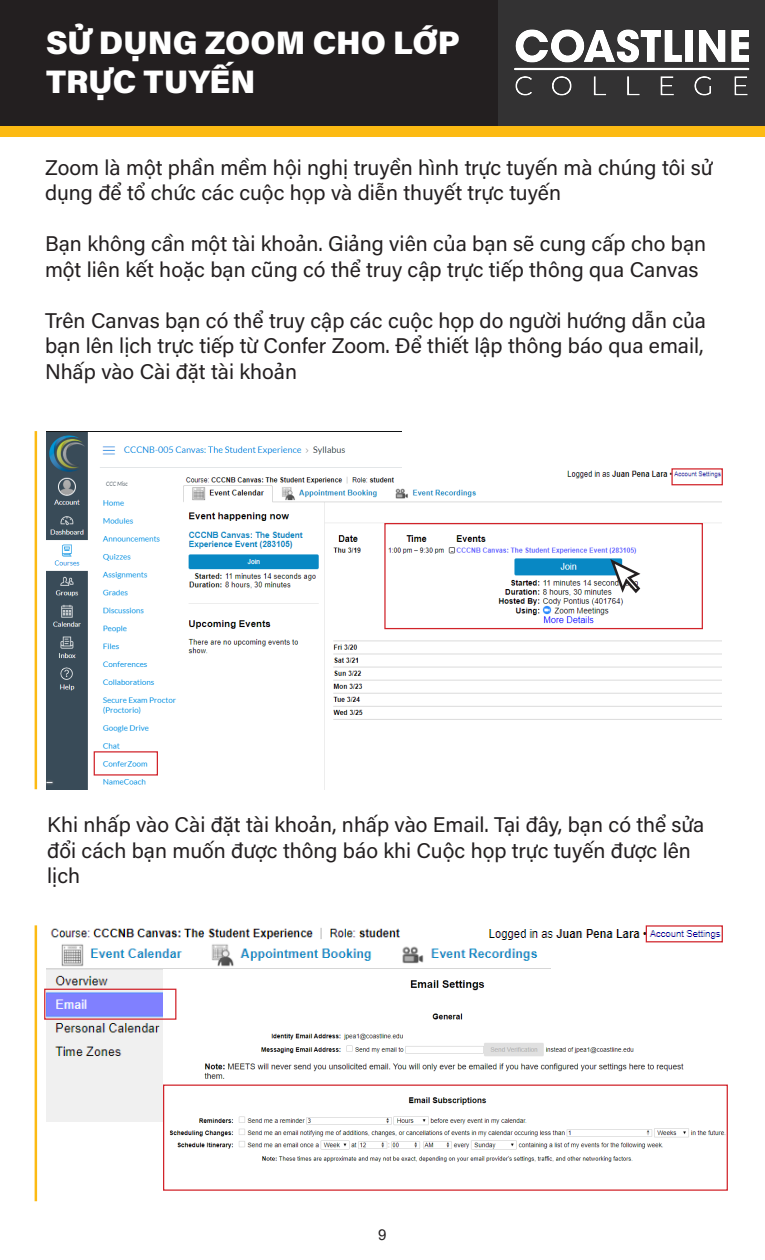
<style>
.page{position:relative;width:765px;height:1260px;background:#fff}
.page>*{position:absolute;margin:0;border:0;box-sizing:border-box;transform-origin:0 0}
.t1{font:900 32.5px/39px "Acumin Pro";color:#fff}
.t2{font:21.25px/25.5px "Acumin Pro";color:#231f20}
.t3{font:15px "Arial";color:#231f20}
</style>
<div class="page">
<div style="left:1px;top:0;width:764px;height:128px;background:#231f20"></div>
<div style="left:499px;top:0;width:266px;height:128px;background:#333233"></div>
<div style="left:1px;top:127px;width:764px;height:10px;background:#fcba13"></div>
<hr style="left:35px;top:431px;width:2px;height:358px;background:#fcba13">
<hr style="left:35px;top:925px;width:2px;height:276px;background:#fcba13">
<img style="left:498px;top:20px;width:252px;height:85px">
<img style="left:47px;top:432px;width:354px;height:357px">
<img style="left:184px;top:476px;width:538px;height:313px">
<div style="left:384px;top:523px;width:319px;height:106px;border:1px solid #d1232a"></div>
<div style="left:94px;top:751px;width:64px;height:25px;border:1px solid #d1232a"></div>
<svg style="left:608px;top:556px;width:35px;height:40px"></svg>
<img style="left:539px;top:470px;width:182px;height:9px">
<div style="left:671px;top:468px;width:52px;height:17px;border:1px solid #d1232a"></div>
<img style="left:47px;top:928px;width:503px;height:193px">
<img style="left:446px;top:925px;width:275px;height:17px">
<img style="left:163px;top:969px;width:565px;height:194px">
<div style="left:646px;top:925px;width:77px;height:17px;border:1px solid #d1232a"></div>
<div style="left:44px;top:989px;width:132px;height:31px;border:1px solid #d1232a"></div>
<div style="left:163px;top:1085px;width:565px;height:106px;border:1px solid #d1232a"></div>
<h1 class="t1" style="left:46px;top:21px;width:416px">SỬ DỤNG ZOOM CHO LỚP<br>TRỰC TUYẾN</h1>
<p class="t2" style="left:45px;top:154px;width:669px">Zoom là một phần mềm hội nghị truyền hình trực tuyến mà chúng tôi sử dụng để tổ chức các cuộc họp và diễn thuyết trực tuyến</p>
<p class="t2" style="left:45px;top:230px;width:663px">Bạn không cần một tài khoản. Giảng viên của bạn sẽ cung cấp cho bạn một liên kết hoặc bạn cũng có thể truy cập trực tiếp thông qua Canvas</p>
<p class="t2" style="left:45px;top:307px;width:663px;text-align:justify">Trên Canvas bạn có thể truy cập các cuộc họp do người hướng dẫn của bạn lên lịch trực tiếp từ Confer Zoom. Để thiết lập thông báo qua email, Nhấp vào Cài đặt tài khoản</p>
<p class="t2" style="left:47px;top:811px;width:659px">Khi nhấp vào Cài đặt tài khoản, nhấp vào Email. Tại đây, bạn có thể sửa đổi cách bạn muốn được thông báo khi Cuộc họp trực tuyến được lên lịch</p>
<p class="t3" style="left:378px;top:1224px;width:10px">9</p>
</div>
